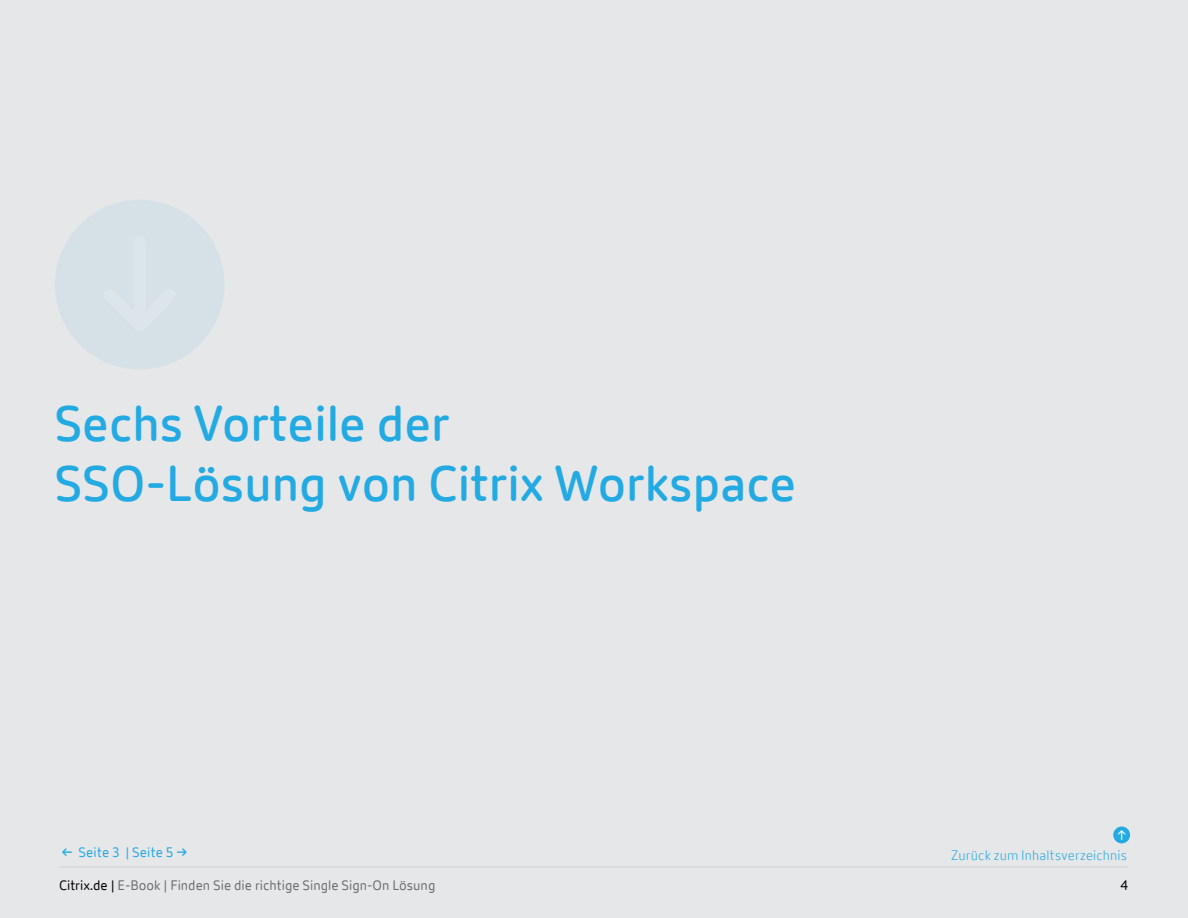
<style>
.page{position:relative;width:1188px;height:918px;background:#e6e7e8}
.page>*{position:absolute;margin:0;border:0;box-sizing:border-box;transform-origin:0 0}
.t1{font:600 49.5px/60px "Citrix New Sans";color:#23aae2}
.t2{font:13.5px "Citrix New Sans";color:#6d6e71}
.t3{font:300 13.5px "Citrix New Sans";letter-spacing:.01em;color:#23aae2}
.t4{font:13.5px "Citrix New Sans";letter-spacing:.01em;color:#23aae2}
.t5{font:13.5px "Citrix New Sans";color:#fff}
.t6{font:13.5px "Citrix New Sans";color:#000}
.s1{font-weight:600}
.s2{color:#000}
</style>
<div class="page">
<div style="left:55px;top:200px;width:170px;height:169px;background:#d5e1e7;border-radius:50%"></div>
<div style="left:1113px;top:827px;width:17px;height:16px;background:#23aae2;border-radius:50%"></div>
<hr style="left:60px;top:867px;width:1068px;height:1px;background:#d0d0ce">
<h1 class="t1" style="left:54px;top:394px;width:743px">Sechs Vorteile der<br>SSO-Lösung von Citrix Workspace</h1>
<p class="t5" style="left:1117px;top:828px;width:10px">↑</p>
<p class="t4" style="left:62px;top:845px;width:128px"><span class="s1">←</span> Seite 3 | Seite 5 <span class="s1">→</span></p>
<p class="t2" style="left:59px;top:878px;width:378px"><span class="s2">Citrix.de |</span> E-Book | Finden Sie die richtige Single Sign-On Lösung</p>
<p class="t6" style="left:1120px;top:878px;width:9px">4</p>
<p class="t3" style="left:951px;top:847px;width:178px">Zurück zum Inhaltsverzeichnis</p>
</div>
